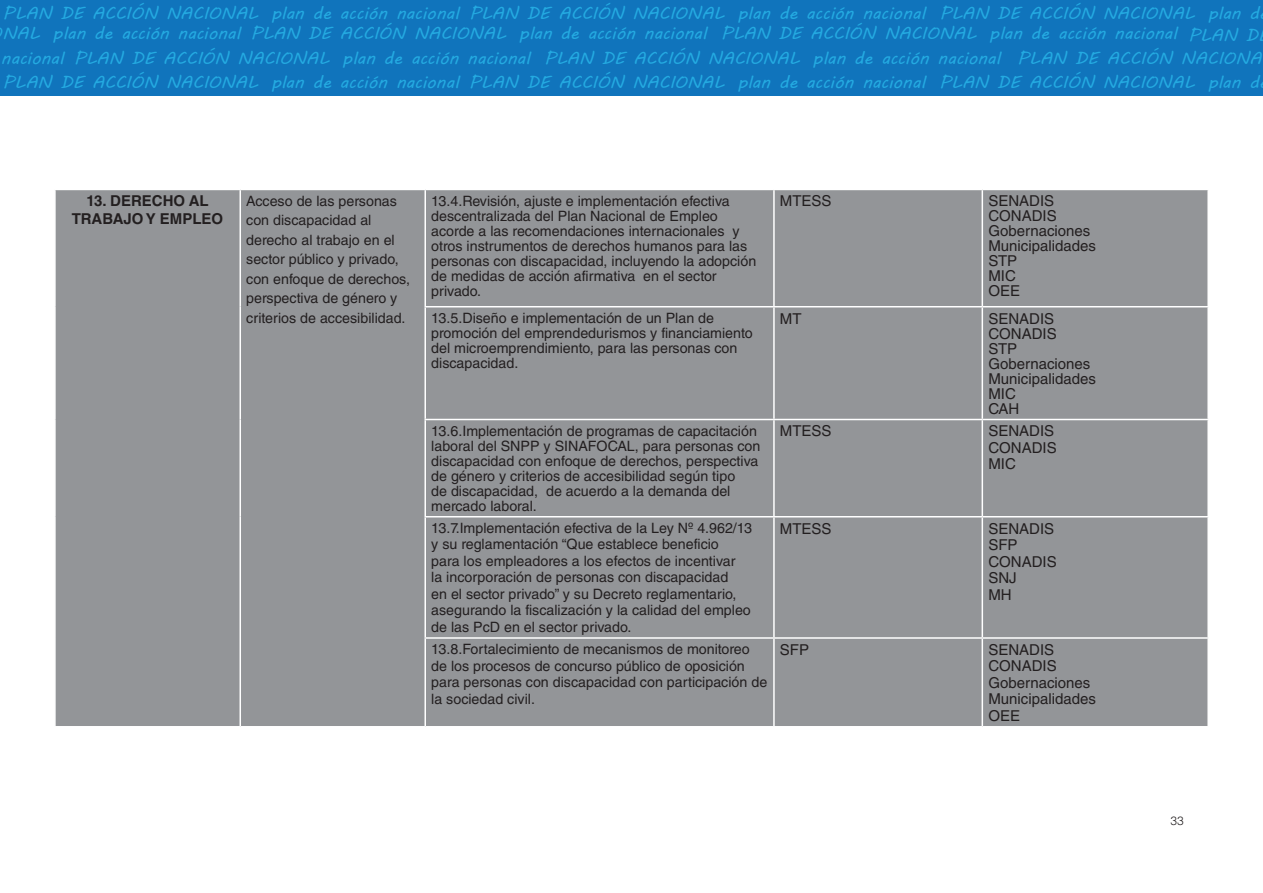
<style>
.page{position:relative;width:1263px;height:893px;background:#fff}
.page>*{position:absolute;margin:0;border:0;box-sizing:border-box;transform-origin:0 0}
.t1{font:16.95px/20px "MV Boli";color:#24aae1;scale:1.04 1}
.t2{font:15px "Helvetica LT Std";color:#231f20}
.t3{font:700 15px/18px "Helvetica LT Std";color:#231f20;text-align:center}
.t4{font:14.25px/15px "Helvetica LT Std";color:#231f20}
.t5{font:300 12px "Helvetica LT Std";color:#231f20}
</style>
<div class="page">
<div style="left:0;top:0;width:685px;height:96px;background:#1074bc"></div>
<div style="left:678px;top:0;width:585px;height:96px;background:#1074bc"></div>
<div style="left:56px;top:190px;width:1151px;height:536px;background:#939598"></div>
<hr style="left:239px;top:190px;width:2px;height:117px;background:#fff">
<hr style="left:424px;top:190px;width:2px;height:116px;background:#fff">
<hr style="left:773px;top:190px;width:2px;height:116px;background:#fff">
<hr style="left:981px;top:190px;width:2px;height:116px;background:#fff">
<hr style="left:239px;top:307px;width:2px;height:112px;background:#fff">
<hr style="left:424px;top:306px;width:350px;height:1px;background:#fff">
<hr style="left:424px;top:307px;width:2px;height:112px;background:#fff">
<hr style="left:774px;top:306px;width:208px;height:1px;background:#fff">
<hr style="left:773px;top:307px;width:2px;height:112px;background:#fff">
<hr style="left:982px;top:306px;width:227px;height:1px;background:#fff">
<hr style="left:981px;top:307px;width:2px;height:112px;background:#fff">
<hr style="left:239px;top:419px;width:2px;height:98px;background:#fff">
<hr style="left:424px;top:419px;width:350px;height:1px;background:#fff">
<hr style="left:424px;top:420px;width:2px;height:96px;background:#fff">
<hr style="left:774px;top:419px;width:208px;height:1px;background:#fff">
<hr style="left:773px;top:420px;width:2px;height:96px;background:#fff">
<hr style="left:982px;top:419px;width:227px;height:1px;background:#fff">
<hr style="left:981px;top:420px;width:2px;height:96px;background:#fff">
<hr style="left:239px;top:517px;width:2px;height:121px;background:#fff">
<hr style="left:424px;top:516px;width:350px;height:1px;background:#fff">
<hr style="left:424px;top:517px;width:2px;height:120px;background:#fff">
<hr style="left:774px;top:516px;width:208px;height:1px;background:#fff">
<hr style="left:773px;top:517px;width:2px;height:120px;background:#fff">
<hr style="left:982px;top:516px;width:227px;height:1px;background:#fff">
<hr style="left:981px;top:517px;width:2px;height:120px;background:#fff">
<hr style="left:239px;top:638px;width:2px;height:88px;background:#fff">
<hr style="left:424px;top:637px;width:350px;height:2px;background:#fff">
<hr style="left:424px;top:639px;width:2px;height:87px;background:#fff">
<hr style="left:774px;top:637px;width:208px;height:2px;background:#fff">
<hr style="left:773px;top:639px;width:2px;height:87px;background:#fff">
<hr style="left:982px;top:637px;width:227px;height:2px;background:#fff">
<hr style="left:981px;top:639px;width:2px;height:87px;background:#fff">
<p class="t1" style="left:3px;top:2px;width:1210px">PLAN DE ACCIÓN NACIONAL plan de acción nacional PLAN DE ACCIÓN NACIONAL plan de acción nacional PLAN DE ACCIÓN NACIONAL plan d<br>NAL plan de acción nacional PLAN DE ACCIÓN NACIONAL plan de acción nacional PLAN DE ACCIÓN NACIONAL plan de acción nacional</p>
<p class="t1" style="left:1px;top:46px;width:1211px;line-height:23.5px">nacional PLAN DE ACCIÓN NACIONAL plan de acción nacional PLAN DE ACCIÓN NACIONAL plan de acción nacional<br>PLAN DE ACCIÓN NACIONAL plan de acción nacional PLAN DE ACCIÓN NACIONAL plan de acción nacional PLAN DE ACCIÓN NACIONAL plan d</p>
<p class="t1" style="left:1188px;top:25px;width:69px">PLAN D</p>
<p class="t1" style="left:1017px;top:48px;width:236px">PLAN DE ACCIÓN NACIONA</p>
<p class="t3" style="left:72px;top:192px;width:153px">13. DERECHO AL<br>TRABAJO Y EMPLEO</p>
<p class="t4" style="left:246px;top:191px;width:165px;line-height:19.5px">Acceso de las personas con discapacidad al derecho al trabajo en el sector público y privado, con enfoque de derechos, perspectiva de género y criterios de accesibilidad.</p>
<p class="t4" style="left:431px;top:193px;width:326px">13.4.Revisión, ajuste e implementación efectiva descentralizada del Plan Nacional de Empleo acorde a las recomendaciones internacionales y otros instrumentos de derechos humanos para las personas con discapacidad, incluyendo la adopción de medidas de acción afirmativa en el sector privado.</p>
<p class="t2" style="left:780px;top:192px;width:53px">MTESS</p>
<p class="t2" style="left:988px;top:192px;width:67px">SENADIS</p>
<p class="t2" style="left:988px;top:207px;width:70px">CONADIS</p>
<p class="t2" style="left:988px;top:222px;width:104px">Gobernaciones</p>
<p class="t2" style="left:988px;top:237px;width:109px">Municipalidades</p>
<p class="t2" style="left:988px;top:252px;width:30px">STP</p>
<p class="t2" style="left:988px;top:267px;width:29px">MIC</p>
<p class="t2" style="left:988px;top:282px;width:33px">OEE</p>
<p class="t4" style="left:431px;top:310px;width:323px">13.5.Diseño e implementación de un Plan de promoción del emprendedurismos y financiamiento del microemprendimiento, para las personas con discapacidad.</p>
<p class="t2" style="left:780px;top:310px;width:23px">MT</p>
<p class="t2" style="left:988px;top:310px;width:67px">SENADIS</p>
<p class="t2" style="left:988px;top:325px;width:70px">CONADIS</p>
<p class="t2" style="left:988px;top:340px;width:30px">STP</p>
<p class="t2" style="left:988px;top:355px;width:104px">Gobernaciones</p>
<p class="t2" style="left:988px;top:370px;width:109px">Municipalidades</p>
<p class="t2" style="left:988px;top:385px;width:29px">MIC</p>
<p class="t2" style="left:988px;top:400px;width:33px">CAH</p>
<p class="t4" style="left:431px;top:423px;width:331px">13.6.Implementación de programas de capacitación laboral del SNPP y SINAFOCAL, para personas con discapacidad con enfoque de derechos, perspectiva de género y criterios de accesibilidad según tipo<br>de discapacidad, de acuerdo a la demanda del mercado laboral.</p>
<p class="t2" style="left:780px;top:422px;width:53px">MTESS</p>
<p class="t2" style="left:988px;top:422px;width:67px">SENADIS</p>
<p class="t2" style="left:988px;top:439px;width:70px">CONADIS</p>
<p class="t2" style="left:988px;top:455px;width:29px">MIC</p>
<p class="t4" style="left:431px;top:520px;width:322px;line-height:16.5px">13.7.Implementación efectiva de la Ley Nº 4.962/13 y su reglamentación “Que establece beneficio<br>para los empleadores a los efectos de incentivar<br>la incorporación de personas con discapacidad<br>en el sector privado” y su Decreto reglamentario, asegurando la fiscalización y la calidad del empleo de las PcD en el sector privado.</p>
<p class="t2" style="left:780px;top:520px;width:53px">MTESS</p>
<p class="t2" style="left:988px;top:520px;width:67px">SENADIS</p>
<p class="t2" style="left:988px;top:536px;width:31px">SFP</p>
<p class="t2" style="left:988px;top:553px;width:70px">CONADIS</p>
<p class="t2" style="left:988px;top:569px;width:30px">SNJ</p>
<p class="t2" style="left:988px;top:586px;width:25px">MH</p>
<p class="t4" style="left:431px;top:641px;width:337px;line-height:16.5px">13.8.Fortalecimiento de mecanismos de monitoreo de los procesos de concurso público de oposición para personas con discapacidad con participación de la sociedad civil.</p>
<p class="t2" style="left:780px;top:641px;width:31px">SFP</p>
<p class="t2" style="left:988px;top:641px;width:67px">SENADIS</p>
<p class="t2" style="left:988px;top:657px;width:70px">CONADIS</p>
<p class="t2" style="left:988px;top:674px;width:104px">Gobernaciones</p>
<p class="t2" style="left:988px;top:690px;width:109px">Municipalidades</p>
<p class="t2" style="left:988px;top:707px;width:33px">OEE</p>
<p class="t5" style="left:1170px;top:813px;width:15px">33</p>
</div>
